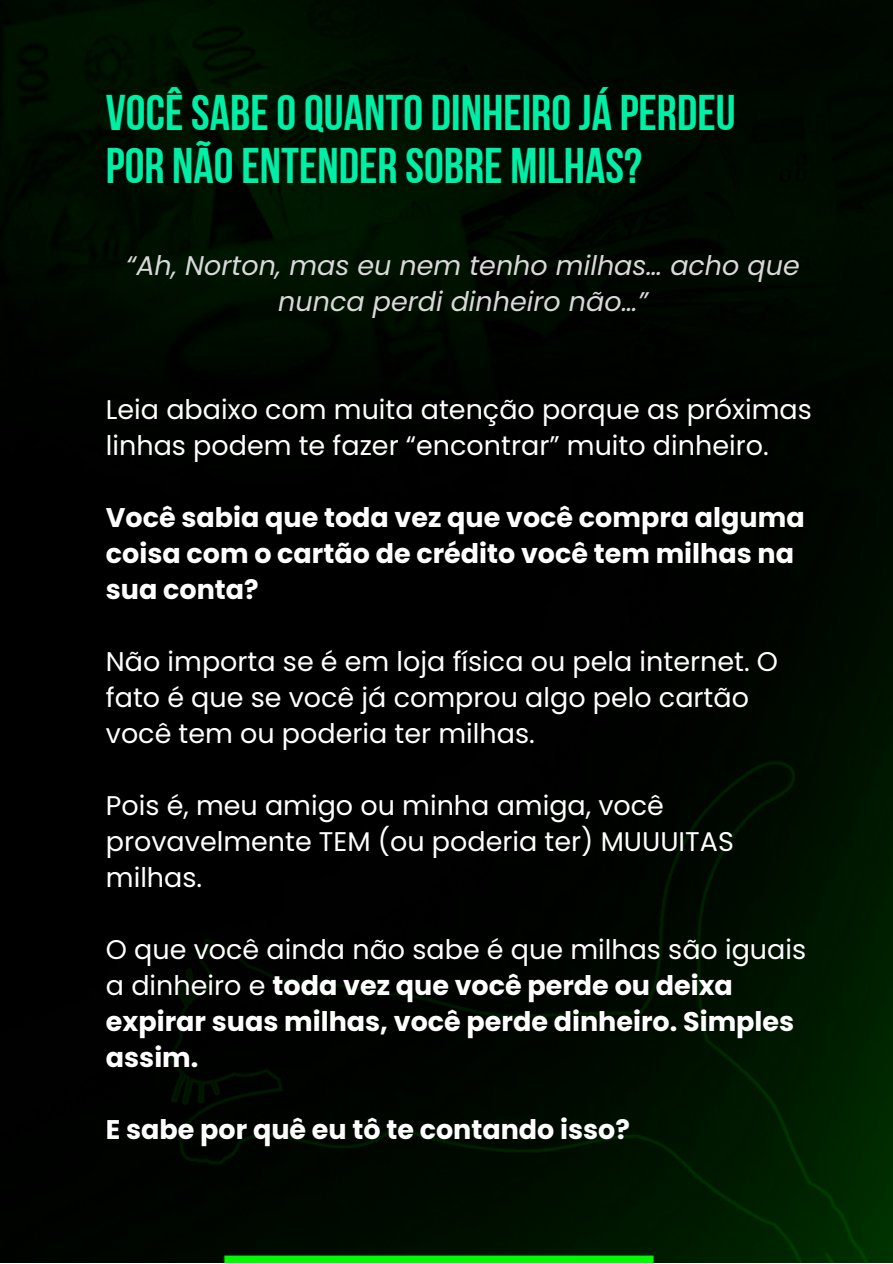
<style>
.page{position:relative;width:893px;height:1264px;background:#fff}
.page>*{position:absolute;margin:0;border:0;box-sizing:border-box;transform-origin:0 0}
.t1{font:49.95px/52.8px "Bebas Neue Cyrillic";color:#00efa7}
.t2{font:27px/36px "Poppins";color:#fff}
.t3{font:700 27px/36px "Poppins";color:#fff}
.t4{font:italic 27px/36px "Poppins";color:#d9d9d9;text-align:center}
.s1{font-weight:400}
</style>
<div class="page">
<img style="left:0;top:0;width:892px;height:1262px">
<h1 class="t1" style="left:106px;top:86px;width:631px">VOCÊ SABE O QUANTO DINHEIRO JÁ PERDEU<br>POR NÃO ENTENDER SOBRE MILHAS?</h1>
<p class="t4" style="left:126px;top:248px;width:675px">“Ah, Norton, mas eu nem tenho milhas… acho que nunca perdi dinheiro não…”</p>
<p class="t2" style="left:106px;top:392px;width:707px">Leia abaixo com muita atenção porque as próximas linhas podem te fazer “encontrar” muito dinheiro.</p>
<p class="t3" style="left:106px;top:500px;width:700px">Você sabia que toda vez que você compra alguma coisa com o cartão de crédito você tem milhas na sua conta?</p>
<p class="t2" style="left:106px;top:644px;width:673px">Não importa se é em loja física ou pela internet. O fato é que se você já comprou algo pelo cartão você tem ou poderia ter milhas.</p>
<p class="t2" style="left:106px;top:787px;width:629px">Pois é, meu amigo ou minha amiga, você provavelmente TEM (ou poderia ter) MUUUITAS milhas.</p>
<p class="t3" style="left:106px;top:931px;width:701px"><span class="s1">O que você ainda não sabe é que milhas são iguais a dinheiro e</span> toda vez que você perde ou deixa expirar suas milhas, você perde dinheiro. Simples assim.</p>
<p class="t3" style="left:106px;top:1111px;width:525px">E sabe por quê eu tô te contando isso?</p>
</div>
